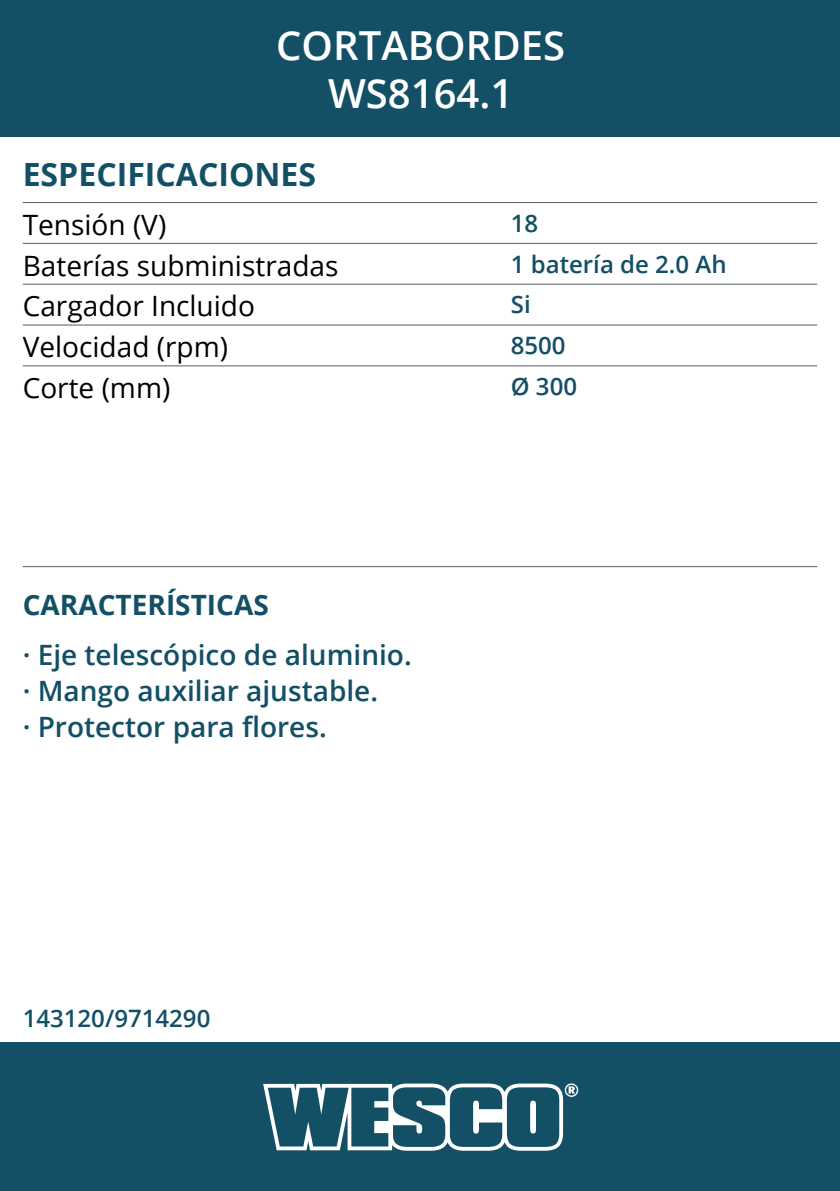
<style>
.page{position:relative;width:840px;height:1191px;background:#fff}
.page>*{position:absolute;margin:0;border:0;box-sizing:border-box;transform-origin:0 0}
.t1{font:600 40px/48px "Open Sans";color:#fff;text-align:center}
.t2{font:700 32px "Open Sans";color:#135066}
.t3{font:28px/40.8px "Open Sans";color:#000001}
.t4{font:600 28px/36px "Open Sans";color:#135066}
.t5{font:700 28px "Open Sans";color:#135066}
.t6{font:600 24px/40.8px "Open Sans";color:#135066}
</style>
<div class="page">
<div style="left:1px;top:1042px;width:838px;height:149px;background:#135066"></div>
<div style="left:0;top:1px;width:839px;height:136px;background:#135066"></div>
<svg style="left:263px;top:1083px;width:315px;height:67px"></svg>
<hr style="left:23px;top:202px;width:793px;height:1px;background:#5a5e5f">
<hr style="left:23px;top:243px;width:793px;height:1px;background:#5a5e5f">
<hr style="left:23px;top:283px;width:793px;height:2px;background:#5a5e5f">
<hr style="left:23px;top:324px;width:793px;height:2px;background:#5a5e5f">
<hr style="left:23px;top:365px;width:793px;height:1px;background:#5a5e5f">
<hr style="left:23px;top:566px;width:793px;height:1px;background:#5a5e5f">
<h1 class="t1" style="left:276px;top:21px;width:290px">CORTABORDES<br>WS8164.1</h1>
<p class="t2" style="left:23px;top:152px;width:295px">ESPECIFICACIONES</p>
<p class="t3" style="left:23px;top:203px;width:317px">Tensión (V)<br>Baterías subministradas<br>Cargador Incluido<br>Velocidad (rpm)<br>Corte (mm)</p>
<p class="t5" style="left:23px;top:585px;width:247px">CARACTERÍSTICAS</p>
<p class="t4" style="left:23px;top:636px;width:390px">· Eje telescópico de aluminio. · Mango auxiliar ajustable.<br>· Protector para flores.</p>
<p class="t6" style="left:510px;top:202px;width:217px">18<br>1 batería de 2.0 Ah<br>Si<br>8500<br>Ø 300</p>
<p class="t6" style="left:23px;top:997px;width:189px">143120/9714290</p>
</div>
